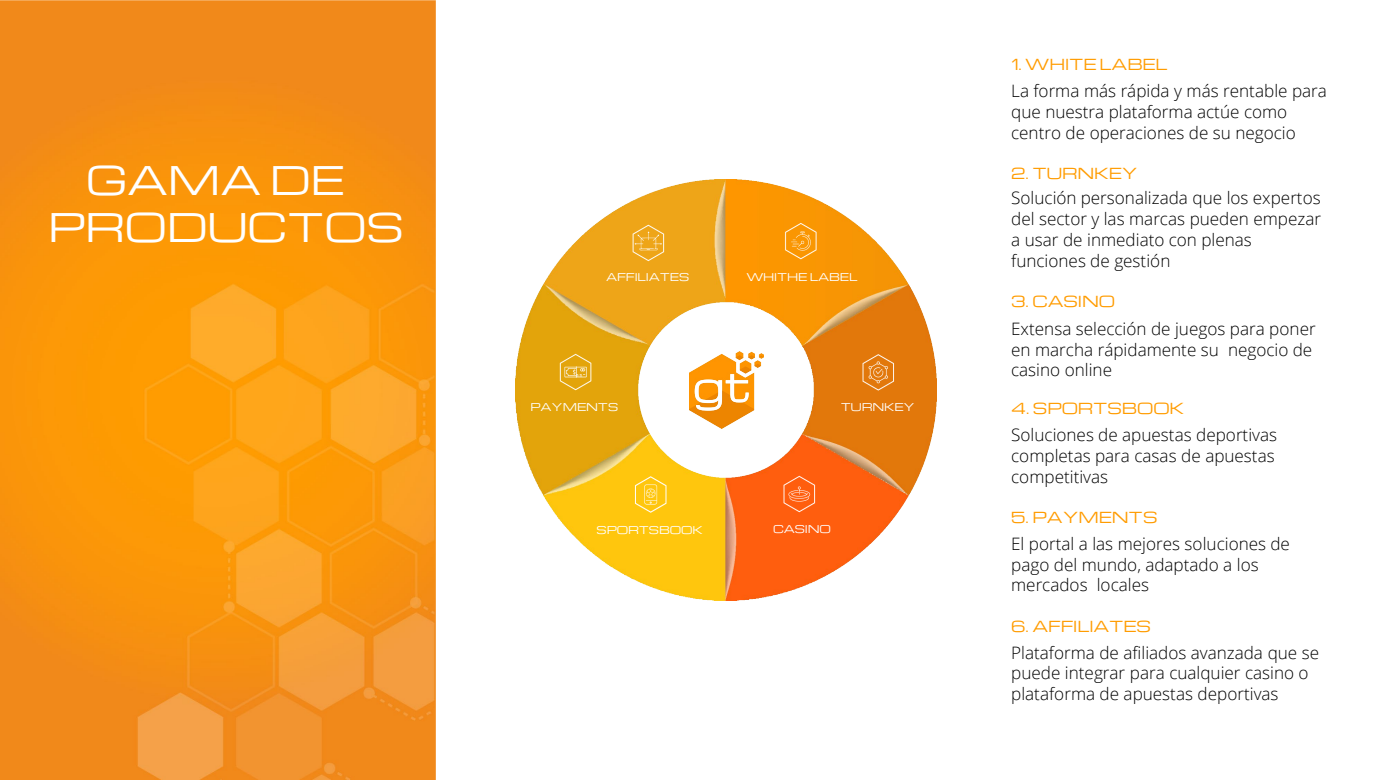
<style>
.page{position:relative;width:1386px;height:780px;background:#fff}
.page>*{position:absolute;margin:0;border:0;box-sizing:border-box;transform-origin:0 0}
.t1{font:38.5px/46.7px "Michroma";letter-spacing:-.005em;color:#fff;text-align:center}
.t2{font:300 17.15px/20.7px "Open Sans";color:#000}
.t3{font:14.88px "Michroma";letter-spacing:-.005em;color:#ff9c01}
.t4{font:10.5px "Michroma";letter-spacing:-.01em;color:#fff}
</style>
<div class="page">
<img style="left:0;top:0;width:435px;height:779px">
<img style="left:515px;top:179px;width:422px;height:421px">
<p class="t1" style="left:48px;top:158px;width:357px">GAMA DE<br>PRODUCTOS</p>
<p class="t4" style="left:606px;top:271px;width:84px">AFFILIATES</p>
<p class="t4" style="left:746px;top:271px;width:113px">WHITHE LABEL</p>
<p class="t4" style="left:530px;top:401px;width:89px">PAYMENTS</p>
<p class="t4" style="left:840px;top:401px;width:75px">TURNKEY</p>
<p class="t4" style="left:596px;top:523px;width:108px">SPORTSBOOK</p>
<p class="t4" style="left:773px;top:523px;width:59px">CASINO</p>
<p class="t3" style="left:1011px;top:56px;width:158px">1. WHITE LABEL</p>
<p class="t2" style="left:1011px;top:80px;width:317px">La forma más rápida y más rentable para que nuestra plataforma actúe como centro de operaciones de su negocio</p>
<p class="t3" style="left:1011px;top:165px;width:128px">2. TURNKEY</p>
<p class="t2" style="left:1011px;top:187px;width:311px">Solución personalizada que los expertos del sector y las marcas pueden empezar a usar de inmediato con plenas funciones de gestión</p>
<p class="t3" style="left:1011px;top:293px;width:105px">3. CASINO</p>
<p class="t2" style="left:1011px;top:318px;width:306px">Extensa selección de juegos para poner en marcha rápidamente su negocio de casino online</p>
<p class="t3" style="left:1011px;top:400px;width:174px">4. SPORTSBOOK</p>
<p class="t2" style="left:1011px;top:424px;width:267px">Soluciones de apuestas deportivas completas para casas de apuestas competitivas</p>
<p class="t3" style="left:1011px;top:509px;width:148px">5. PAYMENTS</p>
<p class="t2" style="left:1011px;top:532px;width:280px">El portal a las mejores soluciones de pago del mundo, adaptado a los mercados locales</p>
<p class="t3" style="left:1011px;top:618px;width:141px">6. AFFILIATES</p>
<p class="t2" style="left:1011px;top:641px;width:309px">Plataforma de afiliados avanzada que se puede integrar para cualquier casino o plataforma de apuestas deportivas</p>
</div>
